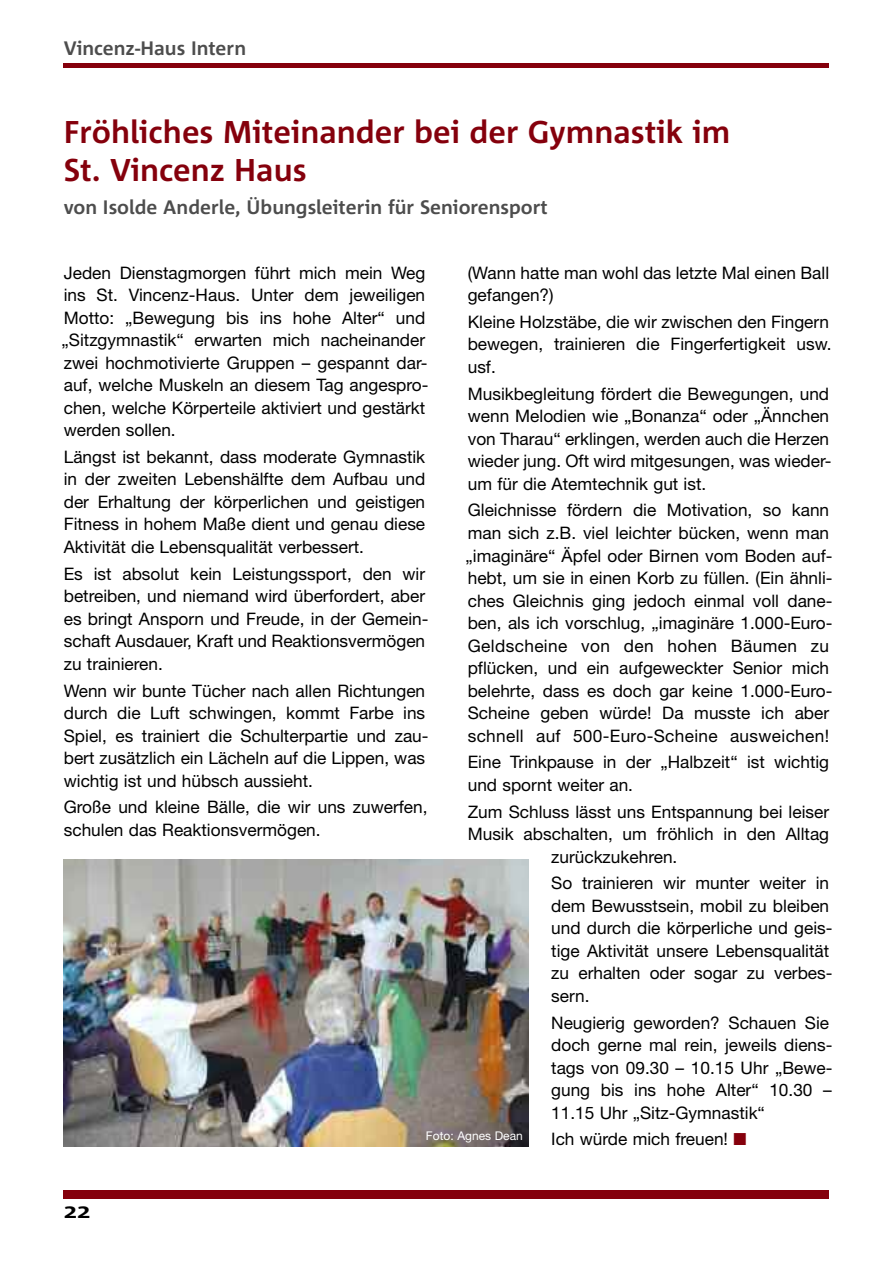
<style>
.page{position:relative;width:893px;height:1263px;background:#fff}
.page>*{position:absolute;margin:0;border:0;box-sizing:border-box;transform-origin:0 0}
.t1{font:700 31.5px/37.8px "Corpid";color:#85000c}
.t2{font:700 19.5px "Corpid";color:#4d4d4d}
.t3{font:17.25px/22.5px "Helvetica Neue";color:#000}
.t4{font:12px "Helvetica Neue";color:#fff}
.s1{color:#85000c}
</style>
<div class="page">
<hr style="left:64px;top:64px;width:765px;height:4px;background:#85000c">
<div style="left:64px;top:1191px;width:765px;height:8px;background:#85000c"></div>
<img style="left:64px;top:860px;width:465px;height:287px">
<p class="t2" style="left:64px;top:41px;width:184px">Vincenz-Haus Intern</p>
<h1 class="t1" style="left:64px;top:115px;width:668px">Fröhliches Miteinander bei der Gymnastik im<br>St. Vincenz Haus</h1>
<p class="t2" style="left:64px;top:199px;width:485px">von Isolde Anderle, Übungsleiterin für Seniorensport</p>
<p class="t3" style="left:468px;top:263px;width:363px">(Wann hatte man wohl das letzte Mal einen Ball gefangen?)</p>
<p class="t3" style="left:468px;top:312px;width:365px">Kleine Holzstäbe, die wir zwischen den Fingern bewegen, trainieren die Fingerfertigkeit usw. usf.</p>
<p class="t3" style="left:468px;top:384px;width:365px">Musikbegleitung fördert die Bewegungen, und wenn Melodien wie „Bonanza“ oder „Ännchen von Tharau“ erklingen, werden auch die Herzen wieder jung. Oft wird mitgesungen, was wieder&shy;um für die Atemtechnik gut ist.</p>
<p class="t3" style="left:466px;top:501px;width:368px">Gleichnisse fördern die Motivation, so kann man sich z.B. viel leichter bücken, wenn man „imaginäre“ Äpfel oder Birnen vom Boden auf&shy;hebt, um sie in einen Korb zu füllen. (Ein ähnli&shy;ches Gleichnis ging jedoch einmal voll dane&shy;ben, als ich vorschlug, „imaginäre 1.000-Euro-Geldscheine von den hohen Bäumen zu pflücken, und ein aufgeweckter Senior mich belehrte, dass es doch gar keine 1.000-Euro-Scheine geben würde! Da musste ich aber schnell auf 500-Euro-Scheine ausweichen!</p>
<p class="t3" style="left:468px;top:752px;width:363px">Eine Trinkpause in der „Halbzeit“ ist wichtig und spornt weiter an.</p>
<p class="t3" style="left:468px;top:802px;width:363px">Zum Schluss lässt uns Entspannung bei leiser</p>
<p class="t3" style="left:468px;top:824px;width:363px">Musik abschalten, um fröhlich in den Alltag</p>
<p class="t3" style="left:551px;top:847px;width:128px">zurückzukehren.</p>
<p class="t3" style="left:551px;top:873px;width:283px">So trainieren wir munter weiter in dem Bewusstsein, mobil zu bleiben und durch die körperliche und geis&shy;tige Aktivität unsere Lebensqualität zu erhalten oder sogar zu verbes&shy;sern.</p>
<p class="t3" style="left:551px;top:1013px;width:283px">Neugierig geworden? Schauen Sie doch gerne mal rein, jeweils diens&shy;tags von 09.30 – 10.15 Uhr „Bewe&shy;gung bis ins hohe Alter“ 10.30 –<br>11.15 Uhr „Sitz-Gymnastik“</p>
<p class="t4" style="left:426px;top:1131px;width:98px">Foto: Agnes Dean</p>
<p class="t3" style="left:551px;top:1129px;width:197px">Ich würde mich freuen! <span class="s1">■</span></p>
<p class="t3" style="left:62px;top:263px;width:368px">Jeden Dienstagmorgen führt mich mein Weg ins St. Vincenz-Haus. Unter dem jeweiligen Motto: „Bewegung bis ins hohe Alter“ und „Sitzgymnastik“ erwarten mich nacheinander zwei hochmotivierte Gruppen – gespannt dar&shy;auf, welche Muskeln an diesem Tag angespro&shy;chen, welche Körperteile aktiviert und gestärkt werden sollen.</p>
<p class="t3" style="left:64px;top:447px;width:363px;text-align:justify">Längst ist bekannt, dass moderate Gymnastik in der zweiten Lebenshälfte dem Aufbau und der Erhaltung der körperlichen und geistigen Fitness in hohem Maße dient und genau diese Aktivität die Lebensqualität verbessert.</p>
<p class="t3" style="left:64px;top:564px;width:366px">Es ist absolut kein Leistungssport, den wir betreiben, und niemand wird überfordert, aber es bringt Ansporn und Freude, in der Gemein&shy;schaft Ausdauer, Kraft und Reaktionsvermögen zu trainieren.</p>
<p class="t3" style="left:64px;top:681px;width:366px">Wenn wir bunte Tücher nach allen Richtungen durch die Luft schwingen, kommt Farbe ins Spiel, es trainiert die Schulterpartie und zau&shy;bert zusätzlich ein Lächeln auf die Lippen, was wichtig ist und hübsch aussieht.</p>
<p class="t3" style="left:64px;top:797px;width:365px">Große und kleine Bälle, die wir uns zuwerfen, schulen das Reaktionsvermögen.</p>
</div>
